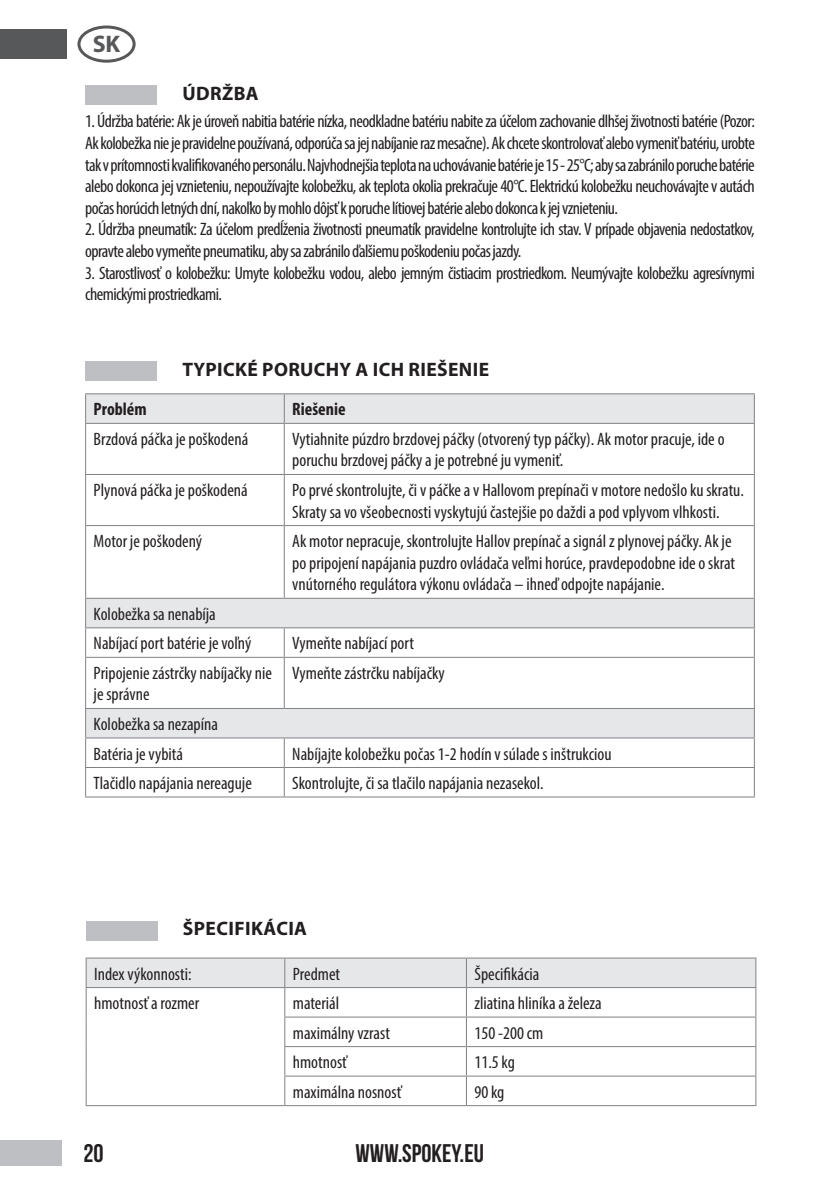
<style>
.page{position:relative;width:840px;height:1191px;background:#fff}
.page>*{position:absolute;margin:0;border:0;box-sizing:border-box;transform-origin:0 0}
.t1{font:25.6px "Bebas Neue";color:#231f20}
.t2{font:700 24px "Myriad Pro";color:#57585a}
.t3{font:700 19.6px "Myriad Pro";letter-spacing:.02em;color:#231f20}
.t4{font:condensed 18px/21.6px "Myriad Pro";color:#231f20}
.t5{font:condensed 18px/21.6px "Myriad Pro";letter-spacing:-.03em;color:#231f20}
.t6{font:700 condensed 18px "Myriad Pro";color:#231f20}
</style>
<div class="page">
<div style="left:0;top:1140px;width:61px;height:25px;background:#bebfc2"></div>
<div style="left:0;top:29px;width:66px;height:30px;background:#57585a"></div>
<div style="left:77px;top:26px;width:58px;height:37px;border:3px solid #57585a;border-radius:50%"></div>
<div style="left:85px;top:85px;width:72px;height:20px;background:#bebfc2"></div>
<div style="left:85px;top:361px;width:72px;height:20px;background:#bebfc2"></div>
<svg style="left:86px;top:394px;width:667px;height:343px"></svg>
<hr style="left:284px;top:393px;width:470px;height:1px;background:#808285">
<svg style="left:753px;top:394px;width:1px;height:29px"></svg>
<hr style="left:753px;top:424px;width:1px;height:50px;background:#808285">
<hr style="left:753px;top:475px;width:1px;height:50px;background:#808285">
<hr style="left:753px;top:526px;width:1px;height:72px;background:#808285">
<svg style="left:753px;top:599px;width:1px;height:58px"></svg>
<hr style="left:753px;top:658px;width:1px;height:50px;background:#808285">
<svg style="left:753px;top:709px;width:1px;height:87px"></svg>
<hr style="left:284px;top:423px;width:470px;height:1px;background:#808285">
<hr style="left:284px;top:474px;width:470px;height:1px;background:#808285">
<hr style="left:284px;top:525px;width:470px;height:1px;background:#808285">
<hr style="left:284px;top:598px;width:470px;height:1px;background:#808285">
<hr style="left:284px;top:627px;width:470px;height:1px;background:#808285">
<hr style="left:284px;top:657px;width:470px;height:1px;background:#808285">
<hr style="left:284px;top:708px;width:470px;height:1px;background:#808285">
<hr style="left:284px;top:737px;width:470px;height:1px;background:#808285">
<hr style="left:284px;top:767px;width:470px;height:1px;background:#808285">
<hr style="left:284px;top:796px;width:470px;height:1px;background:#808285">
<hr style="left:85px;top:393px;width:199px;height:1px;background:#808285">
<svg style="left:85px;top:394px;width:1px;height:29px"></svg>
<svg style="left:283px;top:394px;width:1px;height:29px"></svg>
<hr style="left:85px;top:423px;width:199px;height:1px;background:#808285">
<hr style="left:85px;top:424px;width:1px;height:50px;background:#808285">
<hr style="left:283px;top:424px;width:1px;height:50px;background:#808285">
<hr style="left:85px;top:474px;width:199px;height:1px;background:#808285">
<hr style="left:85px;top:475px;width:1px;height:50px;background:#808285">
<hr style="left:283px;top:475px;width:1px;height:50px;background:#808285">
<hr style="left:85px;top:525px;width:199px;height:1px;background:#808285">
<hr style="left:85px;top:526px;width:1px;height:72px;background:#808285">
<hr style="left:283px;top:526px;width:1px;height:72px;background:#808285">
<hr style="left:85px;top:598px;width:199px;height:1px;background:#808285">
<hr style="left:85px;top:627px;width:199px;height:1px;background:#808285">
<svg style="left:85px;top:599px;width:1px;height:58px"></svg>
<svg style="left:283px;top:628px;width:1px;height:29px"></svg>
<hr style="left:85px;top:657px;width:199px;height:1px;background:#808285">
<hr style="left:85px;top:658px;width:1px;height:50px;background:#808285">
<hr style="left:283px;top:658px;width:1px;height:50px;background:#808285">
<hr style="left:85px;top:708px;width:199px;height:1px;background:#808285">
<hr style="left:85px;top:737px;width:199px;height:1px;background:#808285">
<hr style="left:85px;top:767px;width:199px;height:1px;background:#808285">
<svg style="left:85px;top:709px;width:1px;height:87px"></svg>
<svg style="left:283px;top:738px;width:1px;height:58px"></svg>
<hr style="left:85px;top:796px;width:199px;height:1px;background:#808285">
<div style="left:86px;top:920px;width:71px;height:20px;background:#bebfc2"></div>
<hr style="left:284px;top:957px;width:182px;height:1px;background:#808285">
<hr style="left:466px;top:957px;width:290px;height:1px;background:#808285">
<hr style="left:284px;top:1105px;width:182px;height:1px;background:#808285">
<hr style="left:466px;top:1105px;width:290px;height:1px;background:#808285">
<hr style="left:86px;top:957px;width:198px;height:1px;background:#808285">
<hr style="left:86px;top:1105px;width:198px;height:1px;background:#808285">
<svg style="left:86px;top:958px;width:670px;height:147px"></svg>
<h2 class="t2" style="left:93px;top:28px;width:29px">SK</h2>
<p class="t3" style="left:182px;top:80px;width:78px">ÚDRŽBA</p>
<p class="t4" style="left:85px;top:110px;width:671px;text-align:justify">1. Údržba batérie: Ak je úroveň nabitia batérie nízka, neodkladne batériu nabite za účelom zachovanie dlhšej životnosti batérie (Pozor:<br>Ak kolobežka nie je pravidelne používaná, odporúča sa jej nabíjanie raz mesačne). Ak chcete skontrolovať alebo vymeniť batériu, urobte tak v prítomnosti kvalifikovaného personálu. Najvhodnejšia teplota na uchovávanie batérie je 15 - 25°C; aby sa zabránilo poruche batérie alebo dokonca jej vznieteniu, nepoužívajte kolobežku, ak teplota okolia prekračuje 40°C. Elektrickú kolobežku neuchovávajte v autách počas horúcich letných dní, nakoľko by mohlo dôjsť k poruche lítiovej batérie alebo dokonca k jej vznieteniu.</p>
<p class="t5" style="left:85px;top:218px;width:670px">2. Údržba pneumatík: Za účelom predĺženia životnosti pneumatík pravidelne kontrolujte ich stav. V prípade objavenia nedostatkov, opravte alebo vymeňte pneumatiku, aby sa zabránilo ďalšiemu poškodeniu počas jazdy.</p>
<p class="t5" style="left:85px;top:262px;width:671px">3. Starostlivosť o kolobežku: Umyte kolobežku vodou, alebo jemným čistiacim prostriedkom. Neumývajte kolobežku agresívnymi chemickými prostriedkami.</p>
<p class="t3" style="left:182px;top:356px;width:308px">TYPICKÉ PORUCHY A ICH RIEŠENIE</p>
<p class="t6" style="left:94px;top:398px;width:55px">Problém</p>
<p class="t6" style="left:292px;top:398px;width:55px">Riešenie</p>
<p class="t4" style="left:94px;top:428px;width:156px">Brzdová páčka je poškodená</p>
<p class="t4" style="left:292px;top:428px;width:433px">Vytiahnite púzdro brzdovej páčky (otvorený typ páčky). Ak motor pracuje, ide o poruchu brzdovej páčky a je potrebné ju vymeniť.</p>
<p class="t4" style="left:94px;top:479px;width:155px">Plynová páčka je poškodená</p>
<p class="t4" style="left:292px;top:479px;width:453px">Po prvé skontrolujte, či v páčke a v Hallovom prepínači v motore nedošlo ku skratu.<br>Skraty sa vo všeobecnosti vyskytujú častejšie po daždi a pod vplyvom vlhkosti.</p>
<p class="t4" style="left:94px;top:530px;width:110px">Motor je poškodený</p>
<p class="t4" style="left:292px;top:530px;width:444px">Ak motor nepracuje, skontrolujte Hallov prepínač a signál z plynovej páčky. Ak je po pripojení napájania puzdro ovládača veľmi horúce, pravdepodobne ide o skrat vnútorného regulátora výkonu ovládača – ihneď odpojte napájanie.</p>
<p class="t4" style="left:94px;top:599px;width:159px;line-height:29.6px">Kolobežka sa nenabíja<br>Nabíjací port batérie je voľný</p>
<p class="t4" style="left:292px;top:632px;width:123px">Vymeňte nabíjací port</p>
<p class="t4" style="left:94px;top:662px;width:180px">Pripojenie zástrčky nabíjačky nie je správne</p>
<p class="t4" style="left:292px;top:662px;width:154px">Vymeňte zástrčku nabíjačky</p>
<p class="t4" style="left:94px;top:709px;width:126px;line-height:29.6px">Kolobežka sa nezapína<br>Batéria je vybitá</p>
<p class="t4" style="left:292px;top:742px;width:320px">Nabíjajte kolobežku počas 1-2 hodín v súlade s inštrukciou</p>
<p class="t4" style="left:94px;top:772px;width:160px">Tlačidlo napájania nereaguje</p>
<p class="t4" style="left:292px;top:772px;width:252px">Skontrolujte, či sa tlačilo napájania nezasekol.</p>
<p class="t3" style="left:183px;top:916px;width:126px">ŠPECIFIKÁCIA</p>
<p class="t4" style="left:94px;top:962px;width:99px">Index výkonnosti:</p>
<p class="t4" style="left:293px;top:962px;width:49px">Predmet</p>
<p class="t4" style="left:474px;top:962px;width:66px">Špecifikácia</p>
<p class="t4" style="left:94px;top:992px;width:107px">hmotnosť a rozmer</p>
<p class="t4" style="left:293px;top:992px;width:48px">materiál</p>
<p class="t4" style="left:474px;top:992px;width:129px">zliatina hliníka a železa</p>
<p class="t4" style="left:293px;top:1021px;width:99px">maximálny vzrast</p>
<p class="t4" style="left:474px;top:1021px;width:70px">150 -200 cm</p>
<p class="t4" style="left:293px;top:1051px;width:56px">hmotnosť</p>
<p class="t4" style="left:474px;top:1051px;width:42px">11.5 kg</p>
<p class="t4" style="left:293px;top:1080px;width:110px">maximálna nosnosť</p>
<p class="t4" style="left:474px;top:1080px;width:31px">90 kg</p>
<h1 class="t1" style="left:83px;top:1139px;width:22px">20</h1>
<h1 class="t1" style="left:355px;top:1139px;width:130px">WWW.SPOKEY.EU</h1>
</div>
